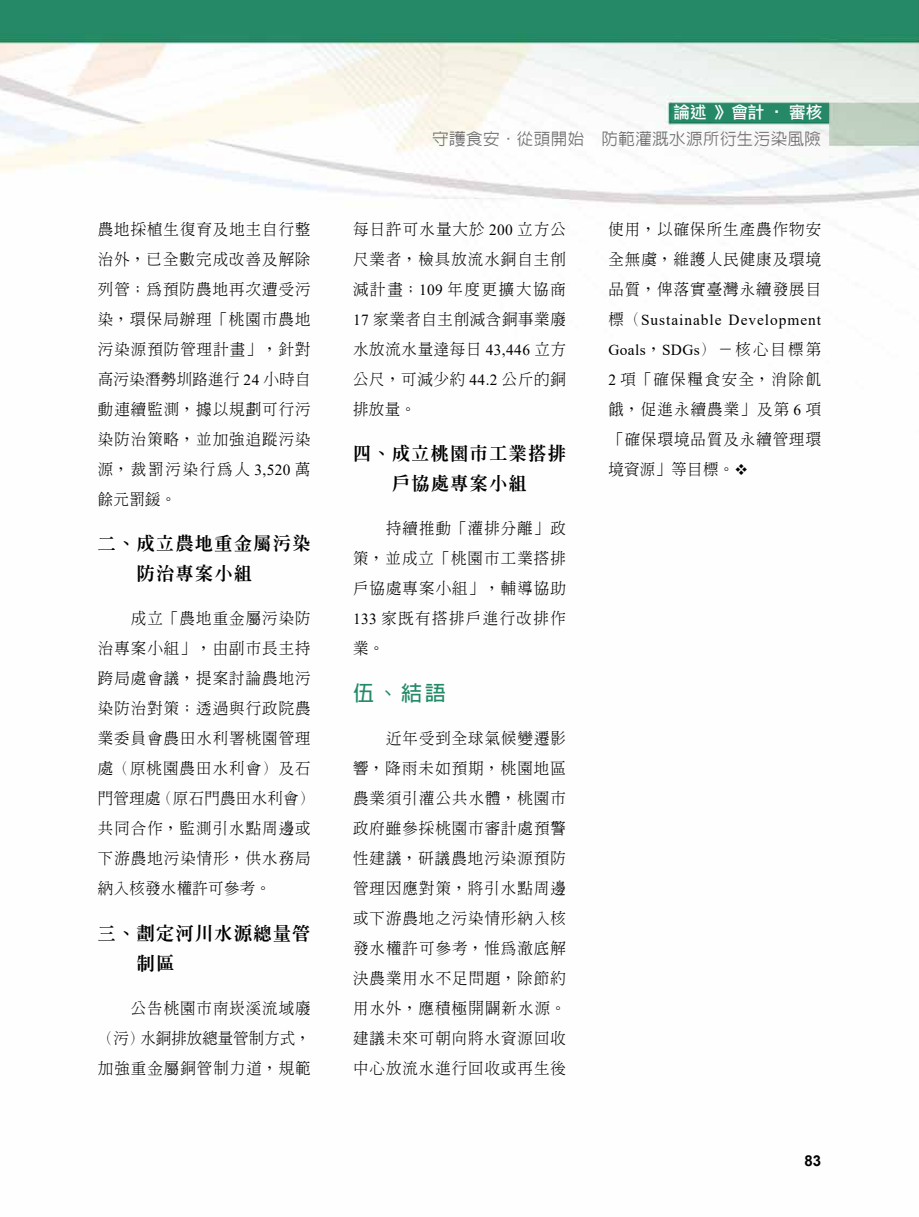
<style>
.page{position:relative;width:919px;height:1217px;background:#fff}
.page>*{position:absolute;margin:0;border:0;box-sizing:border-box;transform-origin:0 0}
.t1{font:700 21px "Lin Gothic";color:#238a66}
.t2{font:800 18px/30px "Inn Ming";letter-spacing:.08em;color:#000}
.t3{font:500 16.5px "Lin Gothic";letter-spacing:.025em;color:#727171}
.t4{font:16.5px "DF Li Hei Md WIN BF";color:#fff}
.t5{font:300 15.3px/30px "Inn Ming";letter-spacing:.075em;color:#000;text-align:justify}
.t6{font:15.3px/30px "Times New Roman";letter-spacing:.06em;color:#000}
.t7{font:700 15px "Arial";color:#000}
.s1{font-family:"Times New Roman";font-weight:400}
.s2{font-family:"Inn Ming";font-weight:300}
</style>
<div class="page">
<img style="left:0;top:0;width:918px;height:210px">
<p class="t5" style="left:98px;top:214px;width:214px">農地採植生復育及地主自行整治外，已全數完成改善及解除列管；為預防農地再次遭受污染，環保局辦理「桃園市農地污染源預防管理計畫」，針對高污染潛勢圳路進行 <span class="s1">24</span> 小時自動連續監測，據以規劃可行污染防治策略，並加強追蹤污染源，裁罰污染行為人 <span class="s1">3,520</span> 萬餘元罰鍰。</p>
<p class="t2" style="left:137px;top:528px;width:175px;text-indent:-39px">二、成立農地重金屬污染防治專案小組</p>
<p class="t5" style="left:98px;top:603px;width:218px;text-align:left;text-indent:33px">成立「農地重金屬污染防治專案小組」，由副市長主持跨局處會議，提案討論農地污染防治對策；透過與行政院農業委員會農田水利署桃園管理處（原桃園農田水利會）及石門管理處（原石門農田水利會）共同合作，監測引水點周邊或下游農地污染情形，供水務局納入核發水權許可參考。</p>
<p class="t2" style="left:137px;top:917px;width:175px;text-indent:-39px">三、劃定河川水源總量管制區</p>
<p class="t5" style="left:98px;top:992px;width:214px;text-indent:33px">公告桃園市南崁溪流域廢（污）水銅排放總量管制方式，加強重金屬銅管制力道，規範</p>
<p class="t4" style="left:673px;top:104px;width:150px">論述 》會計 ‧ 審核</p>
<p class="t3" style="left:432px;top:130px;width:390px">守護食安．從頭開始　防範灌溉水源所衍生污染風險</p>
<p class="t5" style="left:353px;top:214px;width:214px">每日許可水量大於 <span class="s1">200</span> 立方公尺業者，檢具放流水銅自主削減計畫；<span class="s1">109</span> 年度更擴大協商<span class="s1">17</span> 家業者自主削減含銅事業廢水放流水量達每日 <span class="s1">43,446</span> 立方公尺，可減少約 <span class="s1">44.2</span> 公斤的銅排放量。</p>
<p class="t2" style="left:353px;top:438px;width:214px;text-align:center">四、成立桃園市工業搭排戶協處專案小組</p>
<p class="t5" style="left:353px;top:513px;width:214px;text-indent:33px">持續推動「灌排分離」政策，並成立「桃園市工業搭排戶協處專案小組」，輔導協助<span class="s1">133</span> 家既有搭排戶進行改排作業。</p>
<h1 class="t1" style="left:353px;top:682px;width:94px">伍、結語</h1>
<p class="t5" style="left:353px;top:723px;width:214px;text-indent:33px">近年受到全球氣候變遷影響，降雨未如預期，桃園地區農業須引灌公共水體，桃園市政府雖參採桃園市審計處預警性建議，研議農地污染源預防管理因應對策，將引水點周邊或下游農地之污染情形納入核發水權許可參考，惟為澈底解決農業用水不足問題，除節約用水外，應積極開闢新水源。建議未來可朝向將水資源回收中心放流水進行回收或再生後</p>
<p class="t5" style="left:608px;top:214px;width:214px">使用，以確保所生產農作物安全無虞，維護人民健康及環境品質，俾落實臺灣永續發展目</p>
<p class="t6" style="left:608px;top:304px;width:214px"><span class="s2">標（</span>Sustainable Development<br>Goals<span class="s2">，</span>SDGs<span class="s2">）－核心目標第</span></p>
<p class="t5" style="left:608px;top:364px;width:214px"><span class="s1">2</span> 項「確保糧食安全，消除飢餓，促進永續農業」及第 <span class="s1">6</span> 項「確保環境品質及永續管理環境資源」等目標。❖</p>
<p class="t7" style="left:804px;top:1149px;width:18px">83</p>
</div>
